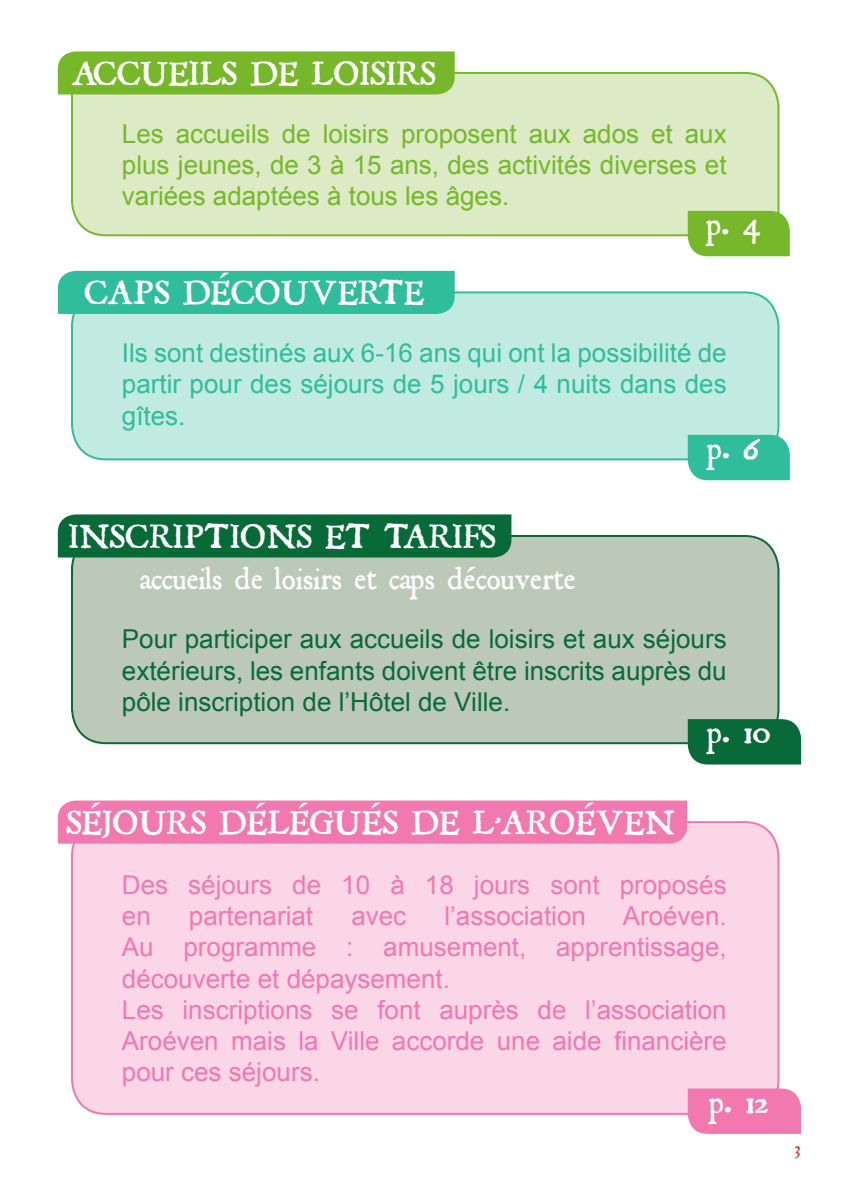
<style>
.page{position:relative;width:842px;height:1191px;background:#fff}
.page>*{position:absolute;margin:0;border:0;box-sizing:border-box;transform-origin:0 0}
.t1{font:36px "Roman Antique";color:#fff}
.t2{font:34px "Roman Antique";color:#fff}
.t3{font:26px/31.2px "Arial";color:#f278b0}
.t4{font:26px/31.2px "Arial";color:#096a39;text-align:justify}
.t5{font:26px/31.2px "Arial";color:#76b82a;text-align:justify}
.t6{font:26px/31.2px "Arial";color:#30bd9c;text-align:justify}
.t7{font:20px "Roman Antique";color:#e7303d}
</style>
<div class="page">
<div style="left:70px;top:71px;width:710px;height:166px;background:#dceac5"></div>
<div style="left:58px;top:51px;width:397px;height:43px;background:#76b82a"></div>
<div style="left:688px;top:211px;width:102px;height:45px;background:#76b82a"></div>
<div style="left:72px;top:292px;width:706px;height:167px;background:#c1ebe1;border-radius:34px"></div>
<div style="left:71px;top:291px;width:708px;height:169px;border:2px solid #30bd9c;border-radius:34px"></div>
<div style="left:58px;top:271px;width:397px;height:43px;background:#30bd9c"></div>
<div style="left:688px;top:435px;width:102px;height:45px;background:#30bd9c"></div>
<div style="left:72px;top:822px;width:706px;height:291px;background:#fbd6e7;border-radius:34px"></div>
<div style="left:58px;top:800px;width:629px;height:43px;background:#f278b0"></div>
<div style="left:688px;top:1088px;width:113px;height:45px;background:#f278b0"></div>
<div style="left:72px;top:536px;width:706px;height:207px;background:#bdc9b8;border-radius:34px"></div>
<div style="left:71px;top:535px;width:708px;height:209px;border:2px solid #096a39;border-radius:34px"></div>
<div style="left:58px;top:514px;width:453px;height:43px;background:#096a39"></div>
<div style="left:688px;top:719px;width:113px;height:45px;background:#096a39"></div>
<h1 class="t1" style="left:73px;top:52px;width:365px">ACCUEILS DE LOISIRS</h1>
<p class="t5" style="left:122px;top:118px;width:606px">Les accueils de loisirs proposent aux ados et aux plus jeunes, de 3 à 15 ans, des activités diverses et variées adaptées à tous les âges.</p>
<h1 class="t1" style="left:707px;top:202px;width:56px">p. 4</h1>
<h1 class="t1" style="left:85px;top:272px;width:341px">CAPS DÉCOUVERTE</h1>
<p class="t6" style="left:122px;top:338px;width:606px">Ils sont destinés aux 6-16 ans qui ont la possibilité de partir pour des séjours de 5 jours / 4 nuits dans des gîtes.</p>
<h1 class="t1" style="left:708px;top:426px;width:55px">p. 6</h1>
<h1 class="t1" style="left:69px;top:515px;width:429px">INSCRIPTIONS ET TARIFS</h1>
<h2 class="t2" style="left:140px;top:558px;width:438px">accueils de loisirs et caps découverte</h2>
<p class="t4" style="left:122px;top:624px;width:606px">Pour participer aux accueils de loisirs et aux séjours extérieurs, les enfants doivent être inscrits auprès du pôle inscription de l’Hôtel de Ville.</p>
<h1 class="t1" style="left:708px;top:710px;width:65px">p. 10</h1>
<h1 class="t1" style="left:67px;top:801px;width:610px">SÉJOURS DÉLÉGUÉS DE L’AROÉVEN</h1>
<p class="t3" style="left:122px;top:869px;width:606px">Des séjours de 10 à 18 jours sont proposés en</p>
<p class="t3" style="left:189px;top:900px;width:126px">partenariat</p>
<p class="t3" style="left:351px;top:900px;width:56px">avec</p>
<p class="t3" style="left:444px;top:900px;width:143px">l’association</p>
<p class="t3" style="left:122px;top:900px;width:606px;text-indent:501px">Aroéven.<br>Au programme : amusement, apprentissage, découverte et dépaysement.<br>Les inscriptions se font auprès de l’association<br>Aroéven mais la Ville accorde une aide financière pour ces séjours.</p>
<h1 class="t1" style="left:710px;top:1079px;width:61px">p. 12</h1>
<p class="t7" style="left:795px;top:1135px;width:7px">3</p>
</div>
